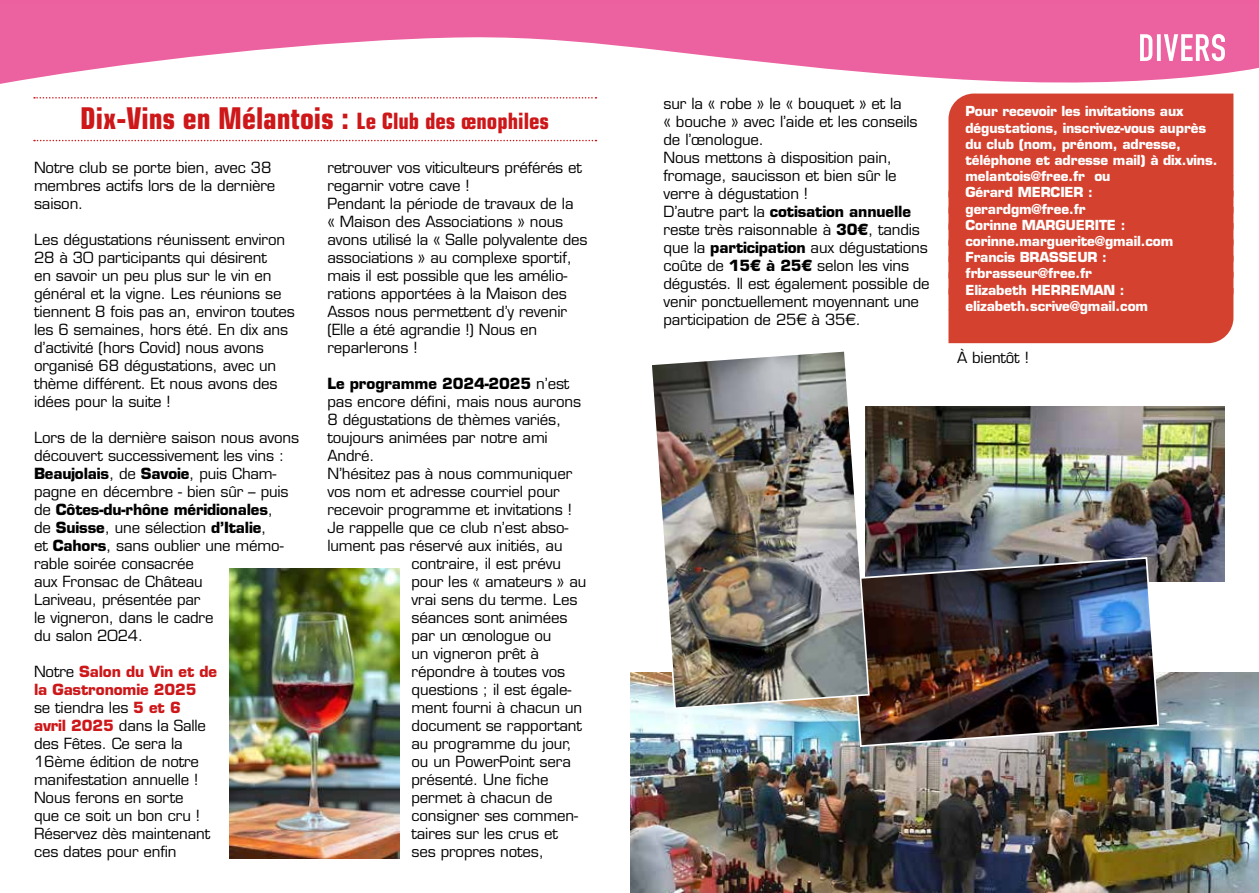
<style>
.page{position:relative;width:1259px;height:893px;background:#fff}
.page>*{position:absolute;margin:0;border:0;box-sizing:border-box;transform-origin:0 0}
.t1{font:700 condensed 30px "Eurostile LT Std";color:#cd1719}
.t2{font:15px/18px "Eurostile LT Std";letter-spacing:-.01em;color:#000}
.t3{font:700 15px "Eurostile LT Std";letter-spacing:-.01em;color:#000}
.t4{font:700 13.5px/16.2px "Eurostile LT Std";letter-spacing:-.01em;color:#fff}
.s1{font-size:22.5px}
.s2{font-weight:700}
.s3{font-weight:700;color:#cd1719}
.s4{font-weight:400}
</style>
<div class="page">
<svg style="left:0;top:0;width:1259px;height:94px"></svg>
<svg style="left:1140px;top:34px;width:85px;height:27px"></svg>
<svg style="left:34px;top:140px;width:562px;height:1px"></svg>
<svg style="left:34px;top:97px;width:562px;height:2px"></svg>
<img style="left:230px;top:568px;width:169px;height:291px">
<img style="left:870px;top:406px;width:354px;height:176px">
<img style="left:630px;top:673px;width:629px;height:220px">
<div style="left:948px;top:94px;width:285px;height:249px;background:#d4422f"></div>
<img style="left:847px;top:556px;width:313px;height:192px">
<img style="left:649px;top:351px;width:221px;height:359px">
<h1 class="t1" style="left:80px;top:100px;width:470px">Dix-Vins en Mélantois : <span class="s1">Le Club des œnophiles</span></h1>
<p class="t2" style="left:34px;top:158px;width:243px">Notre club se porte bien, avec 38 membres actifs lors de la dernière saison.</p>
<p class="t2" style="left:34px;top:230px;width:262px">Les dégustations réunissent environ 28 à 30 participants qui désirent<br>en savoir un peu plus sur le vin en général et la vigne. Les réunions se tiennent 8 fois pas an, environ toutes les 6 semaines, hors été. En dix ans d’activité (hors Covid) nous avons organisé 68 dégustations, avec un thème différent. Et nous avons des idées pour la suite !</p>
<p class="t2" style="left:34px;top:428px;width:266px">Lors de la dernière saison nous avons découvert successivement les vins :<br><span class="s2">Beaujolais</span>, de <span class="s2">Savoie</span>, puis Cham&shy;pagne en décembre - bien sûr – puis de <span class="s2">Côtes-du-rhône méridionales</span>,<br>de <span class="s2">Suisse</span>, une sélection <span class="s2">d’Italie</span>,<br>et <span class="s2">Cahors</span>, sans oublier une mémo&shy;rable soirée consacrée<br>aux Fronsac de Château<br>Lariveau, présentée par<br>le vigneron, dans le cadre<br>du salon 2024.</p>
<p class="t2" style="left:34px;top:662px;width:184px">Notre <span class="s3">Salon du Vin et de la Gastronomie 2025<br></span>se tiendra les <span class="s3">5 et 6<br>avril 2025</span> dans la Salle des Fêtes. Ce sera la<br>16ème édition de notre manifestation annuelle !<br>Nous ferons en sorte<br>que ce soit un bon cru !<br>Réservez dès maintenant ces dates pour enfin</p>
<p class="t2" style="left:327px;top:158px;width:262px">retrouver vos viticulteurs préférés et regarnir votre cave !<br>Pendant la période de travaux de la<br>« Maison des Associations » nous avons utilisé la « Salle polyvalente des associations » au complexe sportif, mais il est possible que les amélio&shy;rations apportées à la Maison des<br>Assos nous permettent d’y revenir (Elle a été agrandie !) Nous en reparlerons !</p>
<p class="t3" style="left:327px;top:374px;width:243px">Le programme 2024-2025 <span class="s4">n’est</span></p>
<p class="t2" style="left:327px;top:392px;width:255px">pas encore défini, mais nous aurons</p>
<p class="t2" style="left:327px;top:410px;width:235px">8 dégustations de thèmes variés,</p>
<p class="t2" style="left:327px;top:428px;width:222px">toujours animées par notre ami</p>
<p class="t2" style="left:327px;top:446px;width:49px">André.</p>
<p class="t2" style="left:327px;top:464px;width:246px">N’hésitez pas à nous communiquer</p>
<p class="t2" style="left:327px;top:482px;width:234px">vos nom et adresse courriel pour</p>
<p class="t2" style="left:327px;top:500px;width:246px">recevoir programme et invitations !</p>
<p class="t2" style="left:327px;top:518px;width:242px">Je rappelle que ce club n’est abso-</p>
<p class="t2" style="left:327px;top:536px;width:236px">lument pas réservé aux initiés, au</p>
<p class="t2" style="left:411px;top:554px;width:151px">contraire, il est prévu</p>
<p class="t2" style="left:411px;top:572px;width:176px">pour les « amateurs » au</p>
<p class="t2" style="left:411px;top:590px;width:167px">vrai sens du terme. Les</p>
<p class="t2" style="left:411px;top:608px;width:158px">séances sont animées</p>
<p class="t2" style="left:411px;top:626px;width:141px">par un œnologue ou</p>
<p class="t2" style="left:411px;top:644px;width:129px">un vigneron prêt à</p>
<p class="t2" style="left:411px;top:662px;width:155px">répondre à toutes vos</p>
<p class="t2" style="left:411px;top:680px;width:161px">questions ; il est égale-</p>
<p class="t2" style="left:411px;top:698px;width:172px">ment fourni à chacun un</p>
<p class="t2" style="left:411px;top:716px;width:172px">document se rapportant</p>
<p class="t2" style="left:411px;top:734px;width:162px">au programme du jour,</p>
<p class="t2" style="left:411px;top:752px;width:161px">ou un PowerPoint sera</p>
<p class="t2" style="left:411px;top:770px;width:139px">présenté. Une fiche</p>
<p class="t2" style="left:411px;top:788px;width:142px">permet à chacun de</p>
<p class="t2" style="left:411px;top:806px;width:168px">consigner ses commen-</p>
<p class="t2" style="left:411px;top:824px;width:148px">taires sur les crus et</p>
<p class="t2" style="left:411px;top:842px;width:134px">ses propres notes,</p>
<p class="t2" style="left:663px;top:95px;width:268px">sur la « robe » le « bouquet » et la<br>« bouche » avec l’aide et les conseils de l’œnologue.<br>Nous mettons à disposition pain, fromage, saucisson et bien sûr le verre à dégustation !<br>D’autre part la <span class="s2">cotisation annuelle </span>reste très raisonnable à <span class="s2">30€</span>, tandis que la <span class="s2">participation</span> aux dégustations coûte de <span class="s2">15€ à 25€</span> selon les vins dégustés. Il est également possible de venir ponctuellement moyennant une participation de 25€ à 35€.</p>
<p class="t4" style="left:965px;top:103px;width:254px">Pour recevoir les invitations aux dégustations, inscrivez-vous auprès du club (nom, prénom, adresse, téléphone et adresse mail) à dix.vins. melantois@free.fr ou<br>Gérard MERCIER :<br>gerardgm@free.fr<br>Corinne MARGUERITE : corinne.marguerite@gmail.com<br>Francis BRASSEUR : frbrasseur@free.fr<br>Elizabeth HERREMAN : elizabeth.scrive@gmail.com</p>
<p class="t2" style="left:957px;top:349px;width:73px">À bientôt !</p>
</div>
